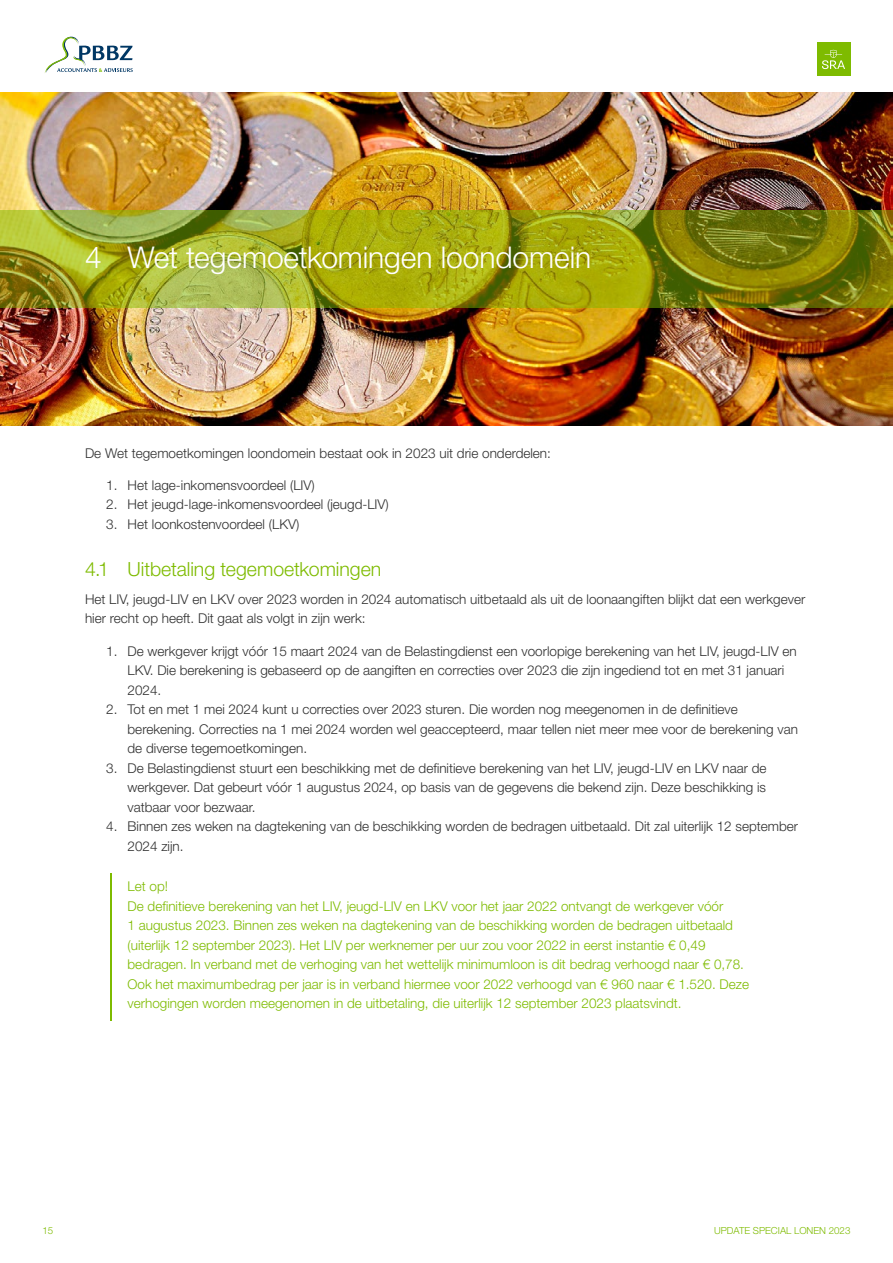
<style>
.page{position:relative;width:893px;height:1263px;background:#fff}
.page>*{position:absolute;margin:0;border:0;box-sizing:border-box;transform-origin:0 0}
.t1{font:300 30px "Helvetica Neue LT Std";letter-spacing:-.005em;color:#fff}
.t2{font:300 19.5px "Helvetica Neue LT Std";letter-spacing:-.005em;color:#7ebb00}
.t3{font:300 13.5px/19.5px "Helvetica Neue LT Std";color:#2f2f2f}
.t4{font:300 13.5px/19.5px "Helvetica Neue LT Std";color:#7ebb00}
.t5{font:300 9.75px "Helvetica Neue LT Std";color:#7ebb00}
</style>
<div class="page">
<img style="left:0;top:92px;width:893px;height:333px">
<svg style="left:0;top:210px;width:893px;height:98px;background:#959b18"></svg>
<div style="left:817px;top:43px;width:33px;height:33px;background:#7ebb00"></div>
<svg style="left:822px;top:50px;width:23px;height:19px"></svg>
<svg style="left:45px;top:37px;width:88px;height:36px"></svg>
<hr style="left:111px;top:873px;width:1px;height:148px;background:#7ebb00">
<h1 class="t1" style="left:85px;top:239px;width:508px">4 Wet tegemoetkomingen loondomein</h1>
<p class="t3" style="left:85px;top:443px;width:467px">De Wet tegemoetkomingen loondomein bestaat ook in 2023 uit drie onderdelen:</p>
<p class="t3" style="left:106px;top:475px;width:210px">1. Het lage-inkomensvoordeel (LIV)</p>
<p class="t3" style="left:106px;top:495px;width:284px">2. Het jeugd-lage-inkomensvoordeel (jeugd-LIV)</p>
<p class="t3" style="left:106px;top:514px;width:195px">3. Het loonkostenvoordeel (LKV)</p>
<h2 class="t2" style="left:85px;top:557px;width:298px">4.1 Uitbetaling tegemoetkomingen</h2>
<p class="t3" style="left:85px;top:589px;width:722px">Het LIV, jeugd-LIV en LKV over 2023 worden in 2024 automatisch uitbetaald als uit de loonaangiften blijkt dat een werkgever hier recht op heeft. Dit gaat als volgt in zijn werk:</p>
<p class="t3" style="left:128px;top:641px;width:671px;text-indent:-21px">1. De werkgever krijgt vóór 15 maart 2024 van de Belastingdienst een voorlopige berekening van het LIV, jeugd-LIV en<br>LKV. Die berekening is gebaseerd op de aangiften en correcties over 2023 die zijn ingediend tot en met 31 januari<br>2024.</p>
<p class="t3" style="left:128px;top:699px;width:672px;text-indent:-21px">2. Tot en met 1 mei 2024 kunt u correcties over 2023 sturen. Die worden nog meegenomen in de definitieve berekening. Correcties na 1 mei 2024 worden wel geaccepteerd, maar tellen niet meer mee voor de berekening van de diverse tegemoetkomingen.</p>
<p class="t3" style="left:128px;top:758px;width:640px;text-align:justify;text-indent:-21px">3. De Belastingdienst stuurt een beschikking met de definitieve berekening van het LIV, jeugd-LIV en LKV naar de werkgever. Dat gebeurt vóór 1 augustus 2024, op basis van de gegevens die bekend zijn. Deze beschikking is vatbaar voor bezwaar.</p>
<p class="t3" style="left:128px;top:816px;width:672px;text-indent:-21px">4. Binnen zes weken na dagtekening van de beschikking worden de bedragen uitbetaald. Dit zal uiterlijk 12 september<br>2024 zijn.</p>
<p class="t4" style="left:128px;top:876px;width:623px">Let op!<br>De definitieve berekening van het LIV, jeugd-LIV en LKV voor het jaar 2022 ontvangt de werkgever vóór<br>1 augustus 2023. Binnen zes weken na dagtekening van de beschikking worden de bedragen uitbetaald (uiterlijk 12 september 2023). Het LIV per werknemer per uur zou voor 2022 in eerst instantie € 0,49 bedragen. In verband met de verhoging van het wettelijk minimumloon is dit bedrag verhoogd naar € 0,78.<br>Ook het maximumbedrag per jaar is in verband hiermee voor 2022 verhoogd van € 960 naar € 1.520. Deze verhogingen worden meegenomen in de uitbetaling, die uiterlijk 12 september 2023 plaatsvindt.</p>
<p class="t5" style="left:43px;top:1224px;width:12px">15</p>
<p class="t5" style="left:714px;top:1224px;width:138px">UPDATE SPECIAL LONEN 2023</p>
</div>
